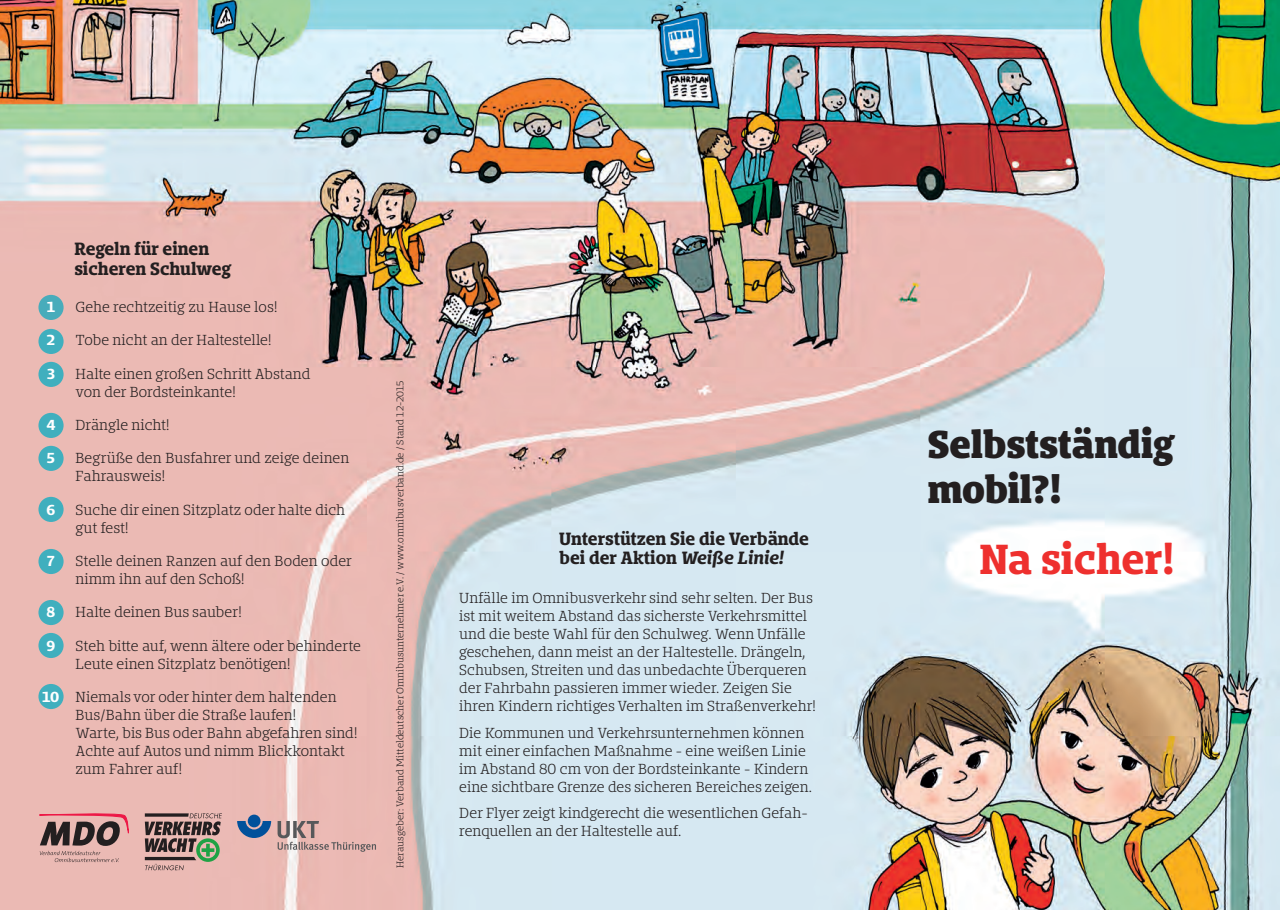
<style>
.page{position:relative;width:1280px;height:910px;background:#fff}
.page>*{position:absolute;margin:0;border:0;box-sizing:border-box;transform-origin:0 0}
.t1{font:700 39px "Bommer Slab";letter-spacing:-.01em;color:#ee302e}
.t2{font:800 36px/45px "Bommer Slab";letter-spacing:-.005em;color:#231f20}
.t3{font:700 16.5px/19.5px "Bommer Slab";letter-spacing:-.005em;color:#231f20}
.t4{font:300 13.5px/18px "Bommer Slab";color:#231f20}
.t5{font:700 13.5px "Bommer Slab";color:#fff}
.t6{font:300 9px "Bommer Slab";color:#231f20}
.s1{font-weight:700;color:#fff}
.s2{font-style:italic}
</style>
<div class="page">
<img style="left:0;top:0;width:1280px;height:910px">
<div style="left:38px;top:295px;width:26px;height:25px;background:#48acbb;border-radius:50%"></div>
<div style="left:38px;top:329px;width:26px;height:25px;background:#40afbe;border-radius:50%"></div>
<div style="left:38px;top:362px;width:26px;height:25px;background:#40afbe;border-radius:50%"></div>
<div style="left:38px;top:413px;width:26px;height:25px;background:#40afbe;border-radius:50%"></div>
<div style="left:38px;top:446px;width:26px;height:25px;background:#40afbe;border-radius:50%"></div>
<div style="left:38px;top:497px;width:26px;height:25px;background:#40afbe;border-radius:50%"></div>
<div style="left:38px;top:549px;width:26px;height:25px;background:#40afbe;border-radius:50%"></div>
<div style="left:38px;top:600px;width:26px;height:25px;background:#40afbe;border-radius:50%"></div>
<div style="left:38px;top:633px;width:26px;height:25px;background:#40afbe;border-radius:50%"></div>
<div style="left:38px;top:684px;width:26px;height:25px;background:#40afbe;border-radius:50%"></div>
<svg style="left:145px;top:813px;width:77px;height:57px;background:#948076"></svg>
<svg style="left:237px;top:821px;width:34px;height:17px"></svg>
<div style="left:248px;top:815px;width:12px;height:12px;background:#01519b;border-radius:50%"></div>
<svg style="left:278px;top:821px;width:98px;height:31px;background:#cda8a4"></svg>
<svg style="left:39px;top:812px;width:90px;height:50px;background:#b08483"></svg>
<p class="t3" style="left:74px;top:239px;width:158px">Regeln für einen sicheren Schulweg</p>
<p class="t5" style="left:47px;top:297px;width:10px">1</p>
<p class="t4" style="left:76px;top:298px;width:203px">Gehe rechtzeitig zu Hause los!</p>
<p class="t5" style="left:47px;top:330px;width:10px">2</p>
<p class="t4" style="left:76px;top:331px;width:197px">Tobe nicht an der Haltestelle!</p>
<p class="t5" style="left:47px;top:364px;width:9px">3</p>
<p class="t4" style="left:76px;top:365px;width:236px">Halte einen großen Schritt Abstand von der Bordsteinkante!</p>
<p class="t5" style="left:47px;top:415px;width:11px">4</p>
<p class="t4" style="left:76px;top:416px;width:96px">Drängle nicht!</p>
<p class="t5" style="left:47px;top:448px;width:10px">5</p>
<p class="t4" style="left:76px;top:449px;width:275px">Begrüße den Busfahrer und zeige deinen<br>Fahrausweis!</p>
<p class="t5" style="left:47px;top:499px;width:10px">6</p>
<p class="t4" style="left:76px;top:501px;width:271px">Suche dir einen Sitzplatz oder halte dich gut fest!</p>
<p class="t5" style="left:47px;top:551px;width:9px">7</p>
<p class="t4" style="left:76px;top:552px;width:278px">Stelle deinen Ranzen auf den Boden oder nimm ihn auf den Schoß!</p>
<p class="t5" style="left:47px;top:602px;width:10px">8</p>
<p class="t4" style="left:76px;top:603px;width:168px">Halte deinen Bus sauber!</p>
<p class="t5" style="left:47px;top:635px;width:10px">9</p>
<p class="t4" style="left:76px;top:637px;width:287px">Steh bitte auf, wenn ältere oder behinderte<br>Leute einen Sitzplatz benötigen!</p>
<p class="t4" style="left:76px;top:688px;width:283px;text-indent:-33px"><span class="s1">10</span> Niemals vor oder hinter dem haltenden Bus/Bahn über die Straße laufen!<br>Warte, bis Bus oder Bahn abgefahren sind!<br>Achte auf Autos und nimm Blickkontakt zum Fahrer auf!</p>
<p class="t6" style="left:394px;top:868px;width:489px;rotate:-90deg">Herausgeber: Verband Mitteldeutscher Omnibusunternehmer e.V. / www.omnibusverband.de / Stand 12-2015</p>
<p class="t3" style="left:559px;top:529px;width:251px">Unterstützen Sie die Verbände bei der Aktion <span class="s2">Weiße Linie!</span></p>
<p class="t4" style="left:459px;top:589px;width:358px">Unfälle im Omnibusverkehr sind sehr selten. Der Bus ist mit weitem Abstand das sicherste Verkehrsmittel und die beste Wahl für den Schulweg. Wenn Unfälle geschehen, dann meist an der Haltestelle. Drängeln, Schubsen, Streiten und das unbedachte Überqueren der Fahrbahn passieren immer wieder. Zeigen Sie ihren Kindern richtiges Verhalten im Straßenverkehr!</p>
<p class="t4" style="left:459px;top:723px;width:354px">Die Kommunen und Verkehrsunternehmen können mit einer einfachen Maßnahme - eine weißen Linie im Abstand 80 cm von der Bordsteinkante - Kindern eine sichtbare Grenze des sicheren Bereiches zeigen.</p>
<p class="t4" style="left:459px;top:804px;width:350px">Der Flyer zeigt kindgerecht die wesentlichen Gefah&shy;renquellen an der Haltestelle auf.</p>
<h2 class="t2" style="left:928px;top:422px;width:248px">Selbstständig mobil?!</h2>
<h1 class="t1" style="left:979px;top:530px;width:196px">Na sicher!</h1>
</div>
